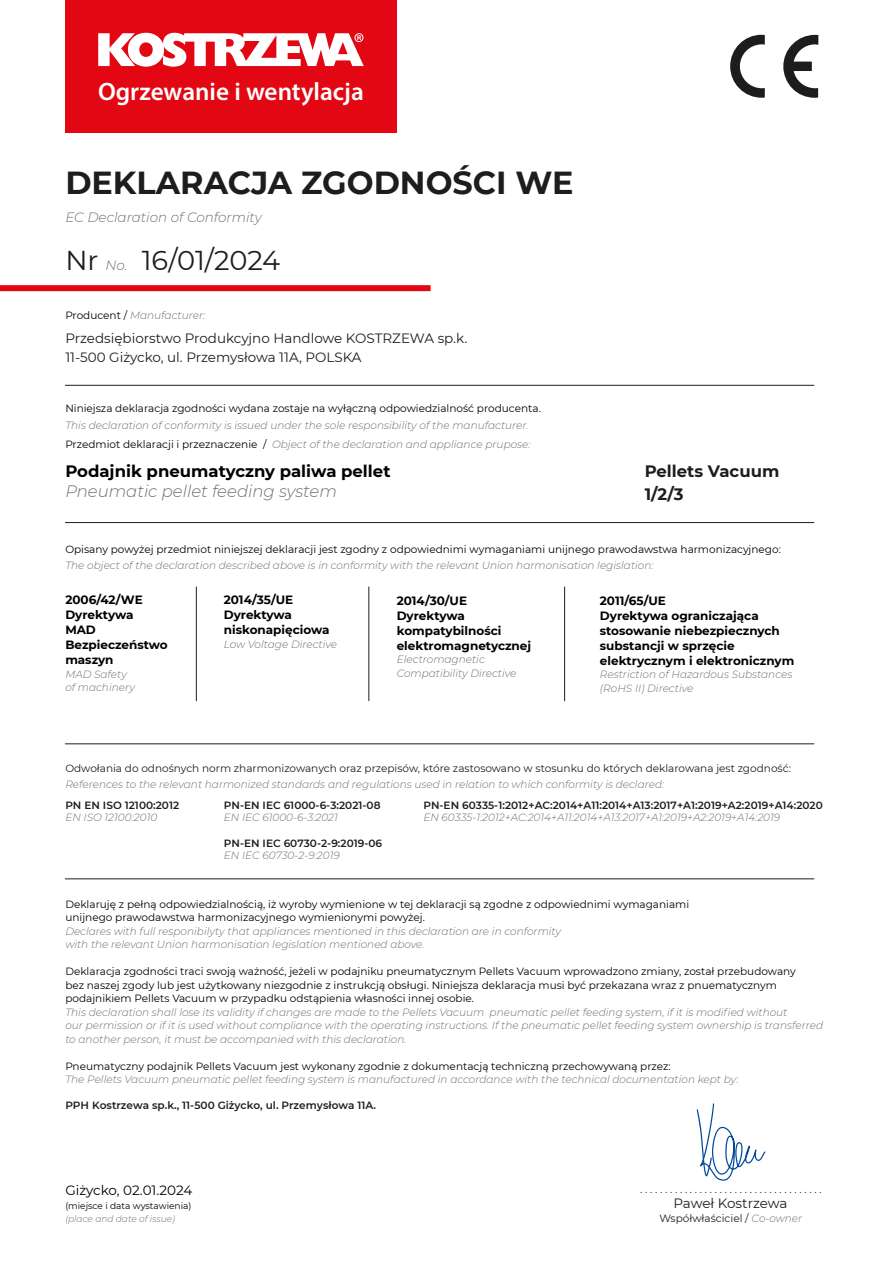
<style>
.page{position:relative;width:893px;height:1263px;background:#fff}
.page>*{position:absolute;margin:0;border:0;box-sizing:border-box;transform-origin:0 0}
.t1{font:700 31.8px "Montserrat";color:#1d1d1b}
.t2{font:27.3px "Montserrat";color:#1d1d1b}
.t3{font:600 25.2px "Myriad Pro";color:#fff}
.t4{font:700 16.5px "Montserrat";color:#010000}
.t5{font:italic 300 16.5px "Montserrat";color:#706f6f}
.t6{font:700 16.5px/22.5px "Montserrat";color:#1d1d1b}
.t7{font:13.5px/19.5px "Montserrat";color:#1d1d1b}
.t8{font:italic 300 13.5px "Montserrat";color:#706f6f}
.t9{font:13.5px "Montserrat";letter-spacing:-.005em;color:#010000}
.t10{font:700 12px/15px "Montserrat";color:#010000}
.t11{font:italic 300 10.5px/13.5px "Montserrat";color:#706f6f}
.t12{font:10.5px/13.5px "Montserrat";color:#010000}
.t13{font:600 10.5px "Montserrat";letter-spacing:.005em;color:#1d1d1b}
.t14{font:10.5px "Montserrat";color:#1d1d1b}
.t15{font:9px "Montserrat";color:#010000}
.t16{font:italic 300 9px "Montserrat";color:#706f6f}
.s1{font-weight:300;font-style:italic;font-size:13.5px;color:#706f6f}
.s2{font-weight:400;font-style:normal;color:#010000}
.s3{font-weight:300;font-style:italic;color:#706f6f}
</style>
<div class="page">
<svg style="left:697px;top:1103px;width:69px;height:78px"></svg>
<svg style="left:783px;top:35px;width:35px;height:63px"></svg>
<svg style="left:730px;top:35px;width:35px;height:63px"></svg>
<div style="left:0;top:285px;width:431px;height:6px;background:#e30613"></div>
<div style="left:65px;top:0;width:332px;height:133px;background:#e30613"></div>
<svg style="left:98px;top:33px;width:266px;height:34px"></svg>
<hr style="left:196px;top:587px;width:1px;height:114px;background:#1d1d1b">
<hr style="left:369px;top:587px;width:1px;height:114px;background:#1d1d1b">
<hr style="left:564px;top:587px;width:1px;height:114px;background:#1d1d1b">
<hr style="left:65px;top:385px;width:749px;height:1px;background:#1d1d1b">
<hr style="left:65px;top:522px;width:749px;height:1px;background:#1d1d1b">
<hr style="left:65px;top:743px;width:749px;height:1px;background:#1d1d1b">
<hr style="left:65px;top:878px;width:749px;height:1px;background:#1d1d1b">
<h3 class="t3" style="left:98px;top:75px;width:267px">Ogrzewanie i wentylacja</h3>
<h1 class="t1" style="left:65px;top:160px;width:510px">DEKLARACJA ZGODNOŚCI WE</h1>
<p class="t8" style="left:65px;top:208px;width:198px">EC Declaration of Conformity</p>
<h2 class="t2" style="left:65px;top:242px;width:216px">Nr <span class="s1">No.</span> 16/01/2024</h2>
<p class="t11" style="left:65px;top:309px;width:141px"><span class="s2">Producent /</span> Manufacturer:</p>
<p class="t7" style="left:65px;top:328px;width:403px">Przedsiębiorstwo Produkcyjno Handlowe KOSTRZEWA sp.k.<br>11-500 Giżycko, ul. Przemysłowa 11A, POLSKA</p>
<p class="t12" style="left:65px;top:402px;width:477px">Niniejsza deklaracja zgodności wydana zostaje na wyłączną odpowiedzialność producenta.</p>
<p class="t11" style="left:65px;top:415px;width:467px;line-height:18.9px">This declaration of conformity is issued under the sole responsibility of the manufacturer.<br><span class="s2">Przedmiot deklaracji i przeznaczenie /</span> Object of the declaration and appliance prupose:</p>
<h3 class="t4" style="left:65px;top:459px;width:327px">Podajnik pneumatyczny paliwa pellet</h3>
<h3 class="t5" style="left:65px;top:479px;width:273px">Pneumatic pellet feeding system</h3>
<h3 class="t6" style="left:645px;top:459px;width:136px">Pellets Vacuum<br>1/2/3</h3>
<p class="t12" style="left:65px;top:542px;width:717px">Opisany powyżej przedmiot niniejszej deklaracji jest zgodny z odpowiednimi wymaganiami unijnego prawodawstwa harmonizacyjnego:</p>
<p class="t11" style="left:65px;top:558px;width:590px">The object of the declaration described above is in conformity with the relevant Union harmonisation legislation:</p>
<p class="t10" style="left:65px;top:592px;width:104px">2006/42/WE<br>Dyrektywa<br>MAD<br>Bezpieczeństwo maszyn</p>
<p class="t11" style="left:65px;top:667px;width:71px">MAD Safety of machinery</p>
<p class="t10" style="left:224px;top:592px;width:107px">2014/35/UE<br>Dyrektywa niskonapięciowa</p>
<p class="t11" style="left:224px;top:637px;width:115px">Low Voltage Directive</p>
<p class="t10" style="left:397px;top:592px;width:136px">2014/30/UE<br>Dyrektywa kompatybilności elektromagnetycznej</p>
<p class="t11" style="left:397px;top:653px;width:121px">Electromagnetic<br>Compatibility Directive</p>
<p class="t10" style="left:600px;top:592px;width:196px">2011/65/UE<br>Dyrektywa ograniczająca stosowanie niebezpiecznych substancji w sprzęcie elektrycznym i elektronicznym</p>
<p class="t11" style="left:600px;top:668px;width:194px">Restriction of Hazardous Substances (RoHS II) Directive</p>
<p class="t14" style="left:65px;top:761px;width:727px">Odwołania do odnośnych norm zharmonizowanych oraz przepisów, które zastosowano w stosunku do których deklarowana jest zgodność:</p>
<p class="t11" style="left:65px;top:778px;width:600px">References to the relevant harmonized standards and regulations used in relation to which conformity is declared:</p>
<p class="t13" style="left:65px;top:798px;width:115px">PN EN ISO 12100:2012</p>
<p class="t11" style="left:65px;top:811px;width:93px">EN ISO 12100:2010</p>
<p class="t13" style="left:423px;top:798px;width:401px">PN-EN 60335-1:2012+AC:2014+A11:2014+A13:2017+A1:2019+A2:2019+A14:2020</p>
<p class="t11" style="left:423px;top:811px;width:358px">EN 60335-1:2012+AC:2014+A11:2014+A13:2017+A1:2019+A2:2019+A14:2019</p>
<p class="t13" style="left:224px;top:798px;width:158px">PN-EN IEC 61000-6-3:2021-08</p>
<p class="t11" style="left:224px;top:811px;width:116px">EN IEC 61000-6-3:2021</p>
<p class="t13" style="left:224px;top:835px;width:160px">PN-EN IEC 60730-2-9:2019-06</p>
<p class="t11" style="left:224px;top:848px;width:117px">EN IEC 60730-2-9:2019</p>
<p class="t12" style="left:65px;top:897px;width:625px">Deklaruję z pełną odpowiedzialnością, iż wyroby wymienione w tej deklaracji są zgodne z odpowiednimi wymaganiami unijnego prawodawstwa harmonizacyjnego wymienionymi powyżej.</p>
<p class="t11" style="left:65px;top:924px;width:497px">Declares with full responibilyty that appliances mentioned in this declaration are in conformity with the relevant Union harmonisation legislation mentioned above.</p>
<p class="t12" style="left:65px;top:964px;width:732px">Deklaracja zgodności traci swoją ważność, jeżeli w podajniku pneumatycznym Pellets Vacuum wprowadzono zmiany, został przebudowany bez naszej zgody lub jest użytkowany niezgodnie z instrukcją obsługi. Niniejsza deklaracja musi być przekazana wraz z pnuematycznym podajnikiem Pellets Vacuum w przypadku odstąpienia własności innej osobie.</p>
<p class="t11" style="left:65px;top:1005px;width:759px">This declaration shall lose its validity if changes are made to the Pellets Vacuum pneumatic pellet feeding system, if it is modified without<br>our permission or if it is used without compliance with the operating instructions. If the pneumatic pellet feeding system ownership is transferred to another person, it must be accompanied with this declaration.</p>
<p class="t12" style="left:65px;top:1059px;width:607px">Pneumatyczny podajnik Pellets Vacuum jest wykonany zgodnie z dokumentacją techniczną przechowywaną przez:</p>
<p class="t11" style="left:65px;top:1072px;width:675px">The Pellets Vacuum pneumatic pellet feeding system is manufactured in accordance with the technical documentation kept by:</p>
<p class="t13" style="left:65px;top:1098px;width:312px">PPH Kostrzewa sp.k., 11-500 Giżycko, ul. Przemysłowa 11A.</p>
<p class="t9" style="left:65px;top:1181px;width:128px">Giżycko, 02.01.2024</p>
<p class="t15" style="left:65px;top:1199px;width:128px">(miejsce i data wystawienia)</p>
<p class="t16" style="left:65px;top:1213px;width:111px">(place and date of issue)</p>
<p class="t14" style="left:640px;top:1182px;width:183px">. . . . . . . . . . . . . . . . . . . . . . . . . . . . . . . . . . . . .</p>
<p class="t7" style="left:673px;top:1193px;width:116px">Paweł Kostrzewa</p>
<p class="t14" style="left:660px;top:1211px;width:144px">Współwłaściciel / <span class="s3">Co-owner</span></p>
</div>
